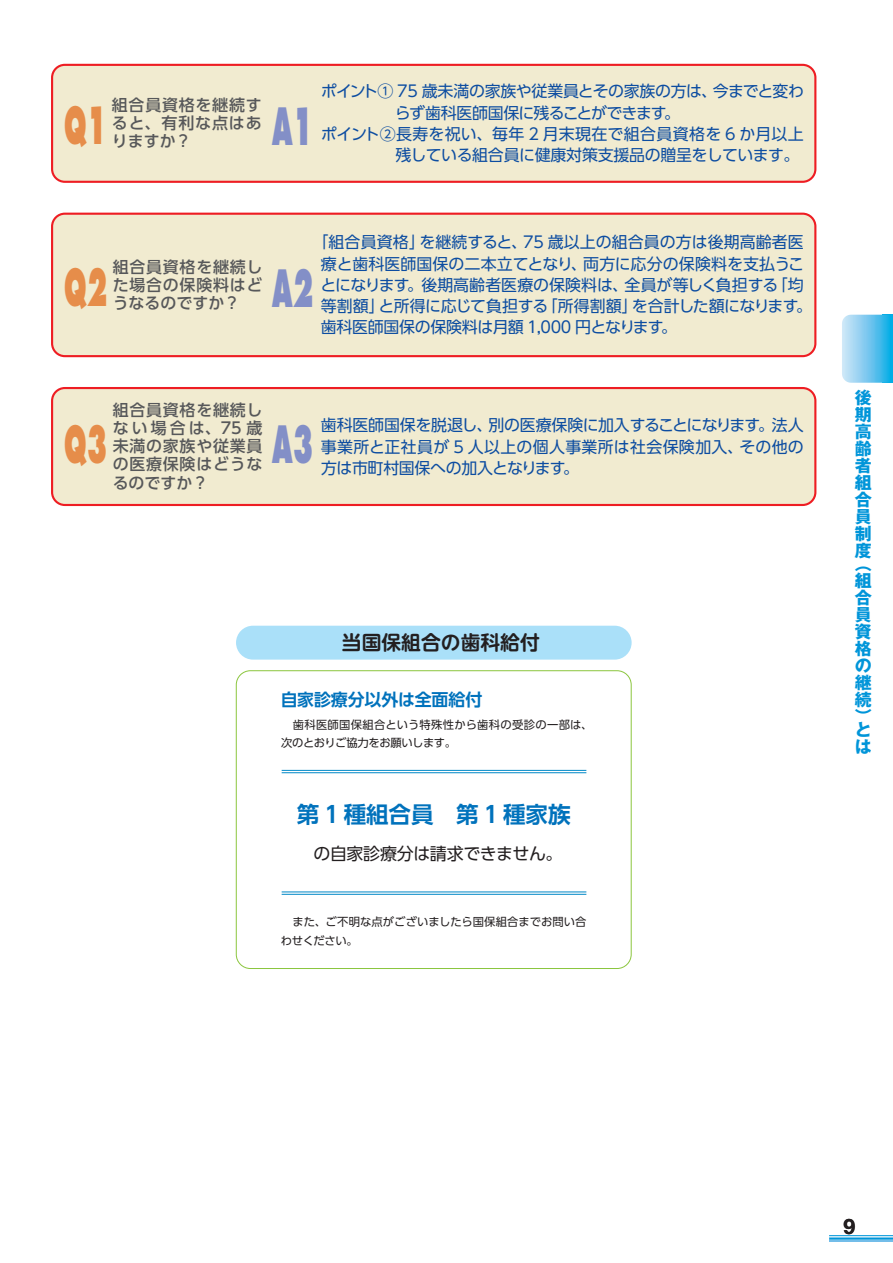
<style>
.page{position:relative;width:893px;height:1263px;background:#fff}
.page>*{position:absolute;margin:0;border:0;box-sizing:border-box;transform-origin:0 0}
.t1{font:800 49.95px "Futura Std";color:#e68d4a;scale:.5 1}
.t2{font:800 49.95px "Futura Std";color:#838fc7;scale:.5 1}
.t3{font:700 22.65px "UD Shin Go Pro De";letter-spacing:-.01em;color:#0072bc}
.t4{font:700 21.3px "Helvetica Neue LT Std";color:#231f20}
.t5{font:700 19.8px "UD Shin M Go Pro De";color:#231f20}
.t6{font:700 16.95px/17px "Gothic MB101 Pro";color:#0095d9;text-align:justify}
.t7{font:16.95px "UD Shin Go Pro";letter-spacing:-.025em;color:#231f20}
.t8{font:700 16.95px "UD Shin Go Pro De";letter-spacing:-.01em;color:#0072bc}
.t9{font:15.9px/21.3px "UD Shin Go Pro";letter-spacing:-.01em;color:#0d4da1}
.t10{font:500 15.9px/18px "UD Shin Go Pro";letter-spacing:.05em;color:#57585a;text-align:justify}
.t11{font:15.9px "UD Shin Go Pro";letter-spacing:.015em;color:#0d4da1}
.t12{font:15.9px "UD Shin Go Pro";letter-spacing:-.055em;color:#0d4da1}
.t13{font:11.25px/18.3px "UD Shin Go Pro";letter-spacing:.005em;color:#231f20}
</style>
<div class="page">
<svg style="left:842px;top:315px;width:51px;height:68px;background:#72c8ee"></svg>
<svg style="left:829px;top:1239px;width:64px;height:3px"></svg>
<hr style="left:829px;top:1235px;width:64px;height:4px;background:#c9e8f6">
<hr style="left:829px;top:1235px;width:64px;height:1px;background:#0095d9">
<hr style="left:829px;top:1237px;width:64px;height:2px;background:#0095d9">
<div style="left:52px;top:65px;width:763px;height:117px;background:#f1ebd0;border-radius:13px"></div>
<div style="left:51px;top:64px;width:765px;height:119px;border:2px solid #ee1d23;border-radius:13px"></div>
<div style="left:52px;top:214px;width:763px;height:142px;background:#f1ebd0;border-radius:13px"></div>
<div style="left:51px;top:213px;width:765px;height:144px;border:2px solid #ee1d23;border-radius:13px"></div>
<div style="left:52px;top:388px;width:763px;height:117px;background:#f1ebd0;border-radius:13px"></div>
<div style="left:51px;top:387px;width:765px;height:119px;border:2px solid #ee1d23;border-radius:13px"></div>
<div style="left:236px;top:670px;width:396px;height:299px;border:1px solid #8bc63e;border-radius:14px"></div>
<div style="left:236px;top:626px;width:396px;height:34px;background:#aae0f9;border-radius:17px"></div>
<hr style="left:282px;top:770px;width:304px;height:1px;background:#0088c7">
<hr style="left:282px;top:772px;width:304px;height:1px;background:#0088c7">
<hr style="left:282px;top:892px;width:304px;height:1px;background:#0088c7">
<hr style="left:282px;top:894px;width:304px;height:1px;background:#0088c7">
<h1 class="t1" style="left:64px;top:94px;width:89px">Q1</h1>
<p class="t10" style="left:112px;top:96px;width:151px">組合員資格を継続すると、有利な点はありますか？</p>
<h1 class="t2" style="left:272px;top:95px;width:84px">A1</h1>
<p class="t9" style="left:321px;top:80px;width:485px">ポイント① 75 歳未満の家族や従業員とその家族の方は、今までと変わ</p>
<p class="t12" style="left:395px;top:100px;width:287px">らず歯科医師国保に残ることができます。</p>
<p class="t11" style="left:321px;top:121px;width:484px">ポイント②長寿を祝い、毎年 2 月末現在で組合員資格を 6 か月以上</p>
<p class="t9" style="left:395px;top:144px;width:406px">残している組合員に健康対策支援品の贈呈をしています。</p>
<h1 class="t1" style="left:64px;top:255px;width:89px">Q2</h1>
<p class="t10" style="left:113px;top:257px;width:151px">組合員資格を継続した場合の保険料はどうなるのですか？</p>
<h1 class="t2" style="left:272px;top:256px;width:84px">A2</h1>
<p class="t9" style="left:321px;top:231px;width:493px;text-indent:-8px">「組合員資格」を継続すると、75 歳以上の組合員の方は後期高齢者医療と歯科医師国保の二本立てとなり、両方に応分の保険料を支払うことになります。後期高齢者医療の保険料は、全員が等しく負担する「均等割額」と所得に応じて負担する「所得割額」を合計した額になります。歯科医師国保の保険料は月額 1,000 円となります。</p>
<p class="t10" style="left:113px;top:401px;width:151px">組合員資格を継続しない場合は、75歳未満の家族や従業員の医療保険はどうなるのですか？</p>
<h1 class="t1" style="left:64px;top:413px;width:89px">Q3</h1>
<h1 class="t2" style="left:272px;top:413px;width:84px">A3</h1>
<p class="t9" style="left:321px;top:414px;width:484px;text-align:justify">歯科医師国保を脱退し、別の医療保険に加入することになります。法人事業所と正社員が 5 人以上の個人事業所は社会保険加入、その他の方は市町村国保への加入となります。</p>
<p class="t5" style="left:342px;top:626px;width:199px">当国保組合の歯科給付</p>
<p class="t8" style="left:281px;top:685px;width:203px">自家診療分以外は全面給付</p>
<p class="t13" style="left:281px;top:715px;width:313px">　歯科医師国保組合という特殊性から歯科の受診の一部は、次のとおりご協力をお願いします。</p>
<h2 class="t3" style="left:297px;top:795px;width:275px">第 1 種組合員　第 1 種家族</h2>
<p class="t7" style="left:314px;top:840px;width:250px">の自家診療分は請求できません。</p>
<p class="t13" style="left:281px;top:913px;width:307px">　また、ご不明な点がございましたら国保組合までお問い合わせください。</p>
<p class="t6" style="left:855px;top:387px;width:19px">後期高齢者組合員制度</p>
<p class="t6" style="left:855px;top:553px;width:19px">（組合員資格の継続）</p>
<p class="t6" style="left:855px;top:719px;width:18px">とは</p>
<h3 class="t4" style="left:843px;top:1213px;width:13px">9</h3>
</div>
